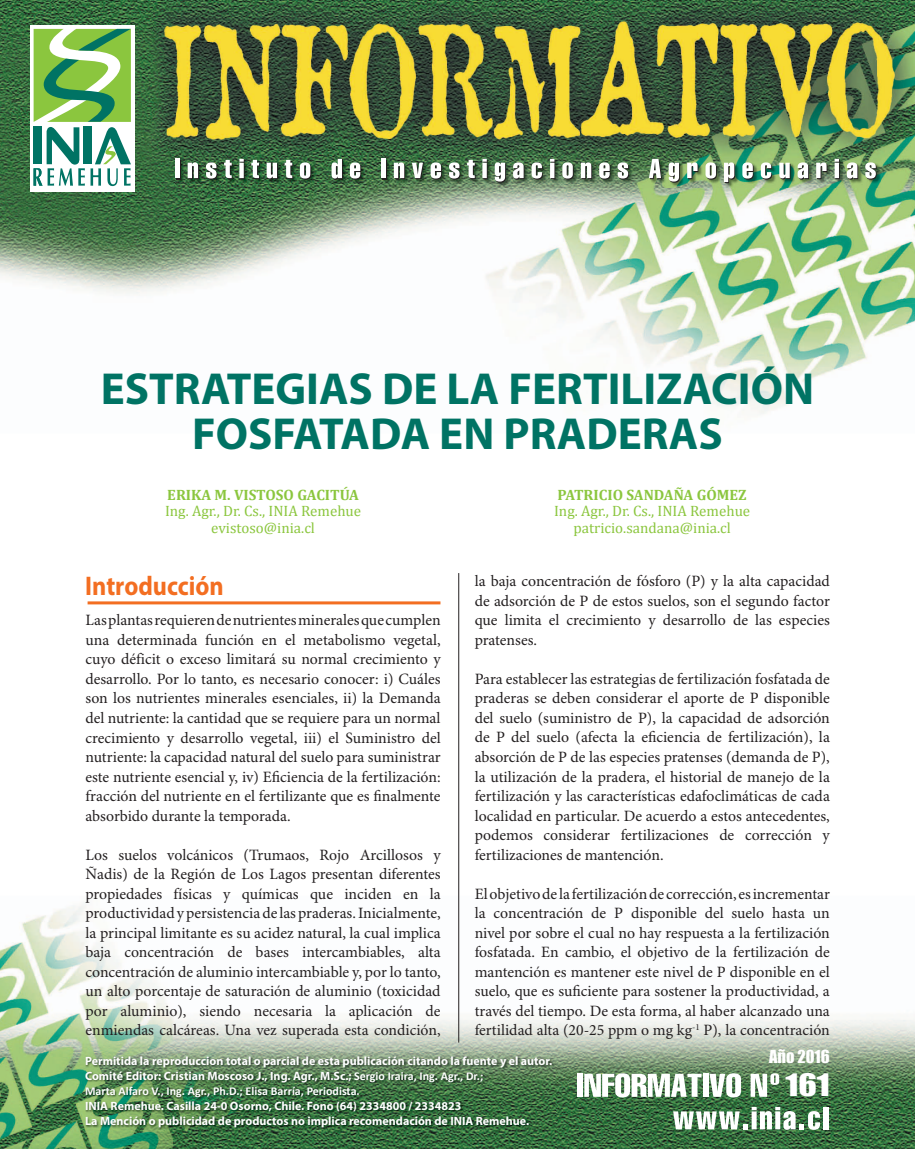
<style>
.page{position:relative;width:915px;height:1149px;background:#fff}
.page>*{position:absolute;margin:0;border:0;box-sizing:border-box;transform-origin:0 0}
.t1{font:700 45px/45px "Myriad Pro";color:#007364;text-align:center}
.t2{font:28.35px "Impact";color:#fff;scale:1.2 1}
.t3{font:700 27px "Myriad Pro";color:#f36e21;scale:.9 1}
.t4{font:16.5px "Impact";color:#fff}
.t5{font:15.75px/19.5px "Minion Pro";color:#231f20;text-align:justify}
.t6{font:15px/16.5px "Cambria";color:#8bc63e;text-align:center}
.t7{font:700 15px "Cambria";color:#8bc63e}
.t8{font:700 12px/15px "Myriad Pro";color:#fff}
.t9{font:700 12px "Calibri";color:#fff}
.s1{font-family:"Calibri"}
</style>
<div class="page">
<img style="left:0;top:0;width:914px;height:414px">
<img style="left:0;top:895px;width:914px;height:253px">
<img style="left:175px;top:159px;width:705px;height:28px">
<hr style="left:176px;top:160px;width:4px;height:19px;background:#231f20">
<hr style="left:382px;top:160px;width:4px;height:19px;background:#231f20">
<svg style="left:483px;top:164px;width:4px;height:15px"></svg>
<svg style="left:550px;top:164px;width:5px;height:15px"></svg>
<svg style="left:835px;top:164px;width:4px;height:15px"></svg>
<div style="left:175px;top:159px;width:5px;height:19px;background:#fff"></div>
<svg style="left:187px;top:162px;width:12px;height:17px"></svg>
<svg style="left:206px;top:162px;width:11px;height:18px"></svg>
<svg style="left:224px;top:160px;width:8px;height:19px"></svg>
<svg style="left:239px;top:159px;width:5px;height:4px"></svg>
<div style="left:239px;top:163px;width:5px;height:15px;background:#fff"></div>
<svg style="left:251px;top:160px;width:9px;height:19px"></svg>
<svg style="left:266px;top:163px;width:12px;height:16px"></svg>
<svg style="left:284px;top:160px;width:9px;height:19px"></svg>
<svg style="left:300px;top:162px;width:11px;height:18px"></svg>
<svg style="left:331px;top:159px;width:12px;height:21px"></svg>
<svg style="left:350px;top:162px;width:11px;height:18px"></svg>
<div style="left:381px;top:159px;width:5px;height:19px;background:#fff"></div>
<svg style="left:393px;top:162px;width:12px;height:17px"></svg>
<svg style="left:412px;top:163px;width:11px;height:16px"></svg>
<svg style="left:430px;top:162px;width:12px;height:18px"></svg>
<svg style="left:449px;top:162px;width:11px;height:18px"></svg>
<svg style="left:467px;top:160px;width:8px;height:19px"></svg>
<svg style="left:482px;top:159px;width:5px;height:4px"></svg>
<svg style="left:482px;top:163px;width:4px;height:15px"></svg>
<svg style="left:494px;top:162px;width:11px;height:21px"></svg>
<svg style="left:513px;top:162px;width:11px;height:18px"></svg>
<svg style="left:531px;top:162px;width:11px;height:18px"></svg>
<svg style="left:550px;top:159px;width:5px;height:4px"></svg>
<svg style="left:550px;top:163px;width:4px;height:15px"></svg>
<svg style="left:562px;top:162px;width:11px;height:18px"></svg>
<svg style="left:580px;top:162px;width:12px;height:17px"></svg>
<svg style="left:599px;top:162px;width:11px;height:18px"></svg>
<svg style="left:617px;top:162px;width:11px;height:18px"></svg>
<svg style="left:648px;top:159px;width:13px;height:20px"></svg>
<svg style="left:668px;top:162px;width:11px;height:21px"></svg>
<svg style="left:687px;top:162px;width:11px;height:17px"></svg>
<svg style="left:705px;top:162px;width:11px;height:18px"></svg>
<svg style="left:723px;top:162px;width:11px;height:21px"></svg>
<svg style="left:742px;top:162px;width:11px;height:18px"></svg>
<svg style="left:760px;top:162px;width:11px;height:18px"></svg>
<svg style="left:779px;top:163px;width:11px;height:16px"></svg>
<svg style="left:797px;top:162px;width:11px;height:18px"></svg>
<svg style="left:815px;top:162px;width:12px;height:17px"></svg>
<svg style="left:834px;top:159px;width:5px;height:4px"></svg>
<svg style="left:834px;top:163px;width:4px;height:15px"></svg>
<svg style="left:846px;top:162px;width:11px;height:18px"></svg>
<svg style="left:864px;top:162px;width:12px;height:18px"></svg>
<div style="left:577px;top:1073px;width:6px;height:23px;background:#fff"></div>
<svg style="left:584px;top:1072px;width:117px;height:25px"></svg>
<div style="left:702px;top:1073px;width:6px;height:23px;background:#fff"></div>
<svg style="left:709px;top:1072px;width:31px;height:25px"></svg>
<svg style="left:750px;top:1072px;width:28px;height:24px"></svg>
<svg style="left:673px;top:1106px;width:146px;height:23px"></svg>
<div style="left:823px;top:1106px;width:5px;height:22px;background:#fff"></div>
<img style="left:85px;top:1055px;width:470px;height:74px">
<svg style="left:30px;top:26px;width:104px;height:165px"></svg>
<svg style="left:34px;top:29px;width:97px;height:157px"></svg>
<hr style="left:88px;top:601px;width:352px;height:3px;background:#f36e21">
<hr style="left:458px;top:573px;width:1px;height:469px;background:#231f20">
<h1 class="t1" style="left:101px;top:365px;width:714px">ESTRATEGIAS DE LA FERTILIZACIÓN<br>FOSFATADA EN PRADERAS</h1>
<p class="t7" style="left:167px;top:484px;width:193px">ERIKA M. VISTOSO GACITÚA</p>
<p class="t6" style="left:165px;top:502px;width:197px">Ing. Agr., Dr. Cs., INIA Remehue evistoso@inia.cl</p>
<h3 class="t3" style="left:85px;top:568px;width:155px">Introducción</h3>
<p class="t5" style="left:85px;top:611px;width:356px">Las plantas requieren de nutrientes minerales que cumplen una determinada función en el metabolismo vegetal, cuyo déficit o exceso limitará su normal crecimiento y desarrollo. Por lo tanto, es necesario conocer: i) Cuáles son los nutrientes minerales esenciales, ii) la Demanda del nutriente: la cantidad que se requiere para un normal crecimiento y desarrollo vegetal, iii) el Suministro del nutriente: la capacidad natural del suelo para suministrar este nutriente esencial y, iv) Eficiencia de la fertilización: fracción del nutriente en el fertilizante que es finalmente absorbido durante la temporada.</p>
<p class="t5" style="left:85px;top:845px;width:356px">Los suelos volcánicos (Trumaos, Rojo Arcillosos y Ñadis) de la Región de Los Lagos presentan diferentes propiedades físicas y químicas que inciden en la productividad y persistencia de las praderas. Inicialmente, la principal limitante es su acidez natural, la cual implica baja concentración de bases intercambiables, alta concentración de aluminio intercambiable y, por lo tanto, un alto porcentaje de saturación de aluminio (toxicidad por aluminio), siendo necesaria la aplicación de enmiendas calcáreas. Una vez superada esta condición,</p>
<p class="t7" style="left:557px;top:484px;width:190px">PATRICIO SANDAÑA GÓMEZ</p>
<p class="t6" style="left:554px;top:502px;width:197px">Ing. Agr., Dr. Cs., INIA Remehue patricio.sandana@inia.cl</p>
<p class="t5" style="left:474px;top:572px;width:356px">la baja concentración de fósforo (P) y la alta capacidad de adsorción de P de estos suelos, son el segundo factor que limita el crecimiento y desarrollo de las especies pratenses.</p>
<p class="t5" style="left:474px;top:669px;width:356px">Para establecer las estrategias de fertilización fosfatada de praderas se deben considerar el aporte de P disponible del suelo (suministro de P), la capacidad de adsorción de P del suelo (afecta la eficiencia de fertilización), la absorción de P de las especies pratenses (demanda de P), la utilización de la pradera, el historial de manejo de la fertilización y las características edafoclimáticas de cada localidad en particular. De acuerdo a estos antecedentes, podemos considerar fertilizaciones de corrección y fertilizaciones de mantención.</p>
<p class="t5" style="left:474px;top:884px;width:356px">El objetivo de la fertilización de corrección, es incrementar la concentración de P disponible del suelo hasta un nivel por sobre el cual no hay respuesta a la fertilización fosfatada. En cambio, el objetivo de la fertilización de mantención es mantener este nivel de P disponible en el suelo, que es suficiente para sostener la productividad, a través del tiempo. De esta forma, al haber alcanzado una fertilidad alta (20-25 ppm o mg kg<sup>-1</sup> P), la concentración</p>
<p class="t8" style="left:85px;top:1052px;width:468px">Permitida la reproduccion total o parcial de esta publicación citando la fuente y el autor.<br>Comité Editor: Cristian Moscoso J., Ing. Agr., M.Sc.; <span class="s1">Sergio Iraira, Ing. Agr., Dr.;</span></p>
<p class="t9" style="left:85px;top:1082px;width:276px">Marta Alfaro V., Ing. Agr., Ph.D.; Elisa Barría, Periodista.</p>
<p class="t8" style="left:85px;top:1097px;width:445px">INIA Remehue. Casilla 24-0 Osorno, Chile. Fono (64) 2334800 / 2334823<br>La Mención o publicidad de productos no implica recomendación de INIA Remehue.</p>
<p class="t4" style="left:768px;top:1045px;width:62px">Año 2016</p>
<h2 class="t2" style="left:785px;top:1066px;width:38px">161</h2>
</div>
